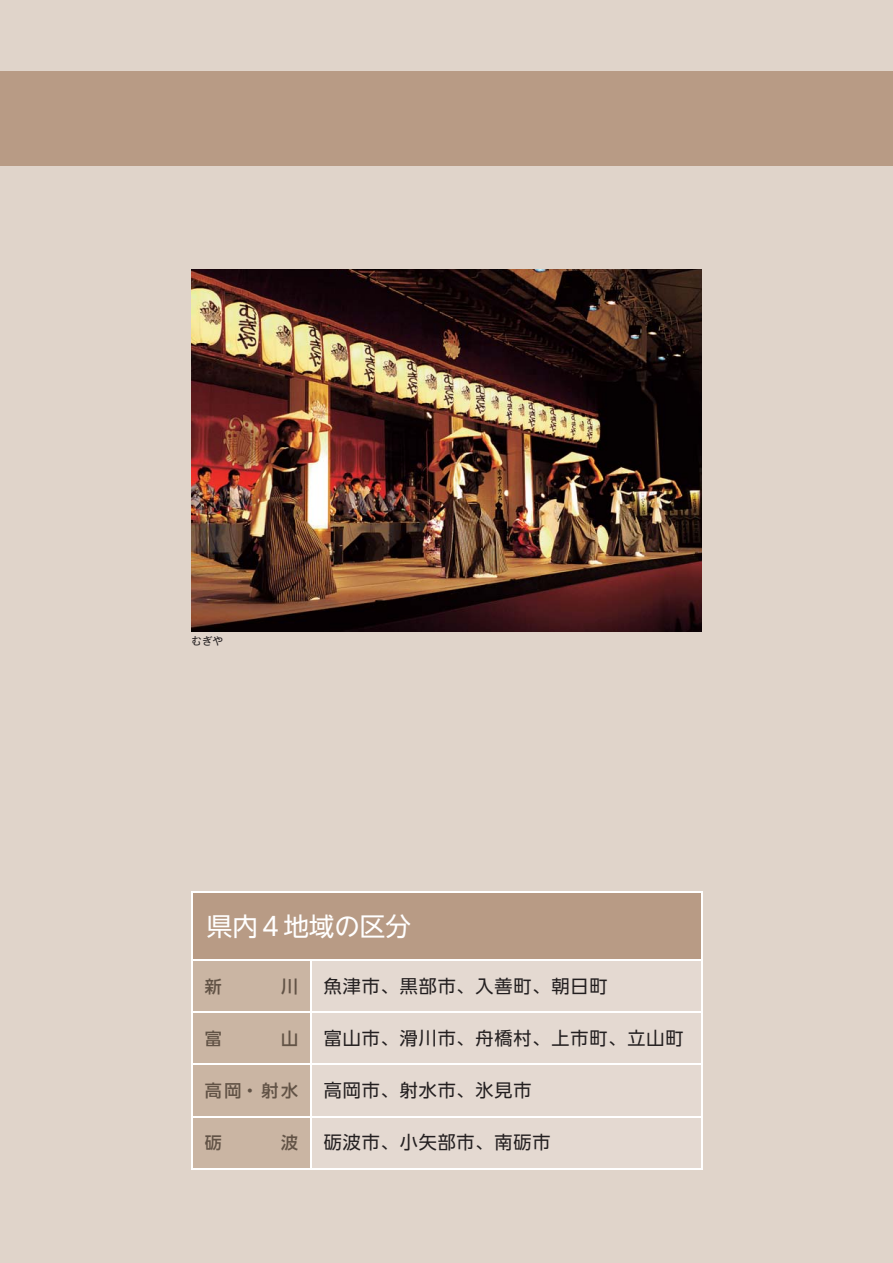
<style>
.page{position:relative;width:893px;height:1263px;background:#e0d4ca}
.page>*{position:absolute;margin:0;border:0;box-sizing:border-box;transform-origin:0 0}
.t1{font:25.5px "UD Shin Go NT Pro Regular 90 pv RKSJ H";color:#fff}
.t2{font:18px "UD Shin Go NT Pro Regular 90 pv RKSJ H";letter-spacing:.05em;color:#231f20}
.t3{font:16.95px "UD Shin Go NT Pro Medium 90 pv RKSJ H";color:#625346}
.t4{font:10.65px "Gothic MB101 Pro Regular 90 pv RKSJ H";color:#231f20}
</style>
<div class="page">
<div style="left:0;top:71px;width:893px;height:94px;background:#b89b85"></div>
<img style="left:191px;top:269px;width:511px;height:363px">
<div style="left:192px;top:892px;width:510px;height:68px;background:#b89b85"></div>
<div style="left:193px;top:961px;width:117px;height:207px;background:#cab5a3"></div>
<div style="left:312px;top:961px;width:390px;height:207px;background:#e4d9d1"></div>
<hr style="left:191px;top:892px;width:120px;height:1px;background:#fff">
<hr style="left:191px;top:893px;width:2px;height:67px;background:#fff">
<hr style="left:311px;top:892px;width:392px;height:1px;background:#fff">
<hr style="left:702px;top:893px;width:1px;height:67px;background:#fff">
<hr style="left:191px;top:960px;width:120px;height:1px;background:#fff">
<hr style="left:191px;top:961px;width:2px;height:51px;background:#fff">
<hr style="left:311px;top:960px;width:392px;height:1px;background:#fff">
<hr style="left:310px;top:961px;width:2px;height:51px;background:#fff">
<hr style="left:702px;top:961px;width:1px;height:51px;background:#fff">
<hr style="left:191px;top:1012px;width:120px;height:1px;background:#fff">
<hr style="left:191px;top:1013px;width:2px;height:51px;background:#fff">
<hr style="left:311px;top:1012px;width:392px;height:1px;background:#fff">
<hr style="left:310px;top:1013px;width:2px;height:51px;background:#fff">
<hr style="left:702px;top:1013px;width:1px;height:51px;background:#fff">
<hr style="left:191px;top:1064px;width:120px;height:1px;background:#fff">
<hr style="left:191px;top:1065px;width:2px;height:51px;background:#fff">
<hr style="left:311px;top:1064px;width:392px;height:1px;background:#fff">
<hr style="left:310px;top:1065px;width:2px;height:51px;background:#fff">
<hr style="left:702px;top:1065px;width:1px;height:51px;background:#fff">
<hr style="left:191px;top:1116px;width:120px;height:1px;background:#fff">
<hr style="left:191px;top:1117px;width:2px;height:51px;background:#fff">
<hr style="left:311px;top:1116px;width:392px;height:1px;background:#fff">
<hr style="left:310px;top:1117px;width:2px;height:51px;background:#fff">
<hr style="left:702px;top:1117px;width:1px;height:51px;background:#fff">
<hr style="left:191px;top:1168px;width:512px;height:1px;background:#fff">
<p class="t4" style="left:191px;top:637px;width:33px">むぎや</p>
<h1 class="t1" style="left:207px;top:917px;width:206px">県内４地域の区分</h1>
<p class="t3" style="left:205px;top:980px;width:19px">新</p>
<p class="t3" style="left:281px;top:980px;width:19px">川</p>
<p class="t2" style="left:324px;top:980px;width:285px">魚津市、黒部市、入善町、朝日町</p>
<p class="t3" style="left:205px;top:1032px;width:19px">富</p>
<p class="t3" style="left:281px;top:1032px;width:19px">山</p>
<p class="t2" style="left:324px;top:1032px;width:361px">富山市、滑川市、舟橋村、上市町、立山町</p>
<p class="t3" style="left:205px;top:1084px;width:95px">高岡・射水</p>
<p class="t2" style="left:324px;top:1084px;width:209px">高岡市、射水市、氷見市</p>
<p class="t3" style="left:205px;top:1136px;width:19px">砺</p>
<p class="t3" style="left:281px;top:1136px;width:19px">波</p>
<p class="t2" style="left:324px;top:1136px;width:228px">砺波市、小矢部市、南砺市</p>
</div>
